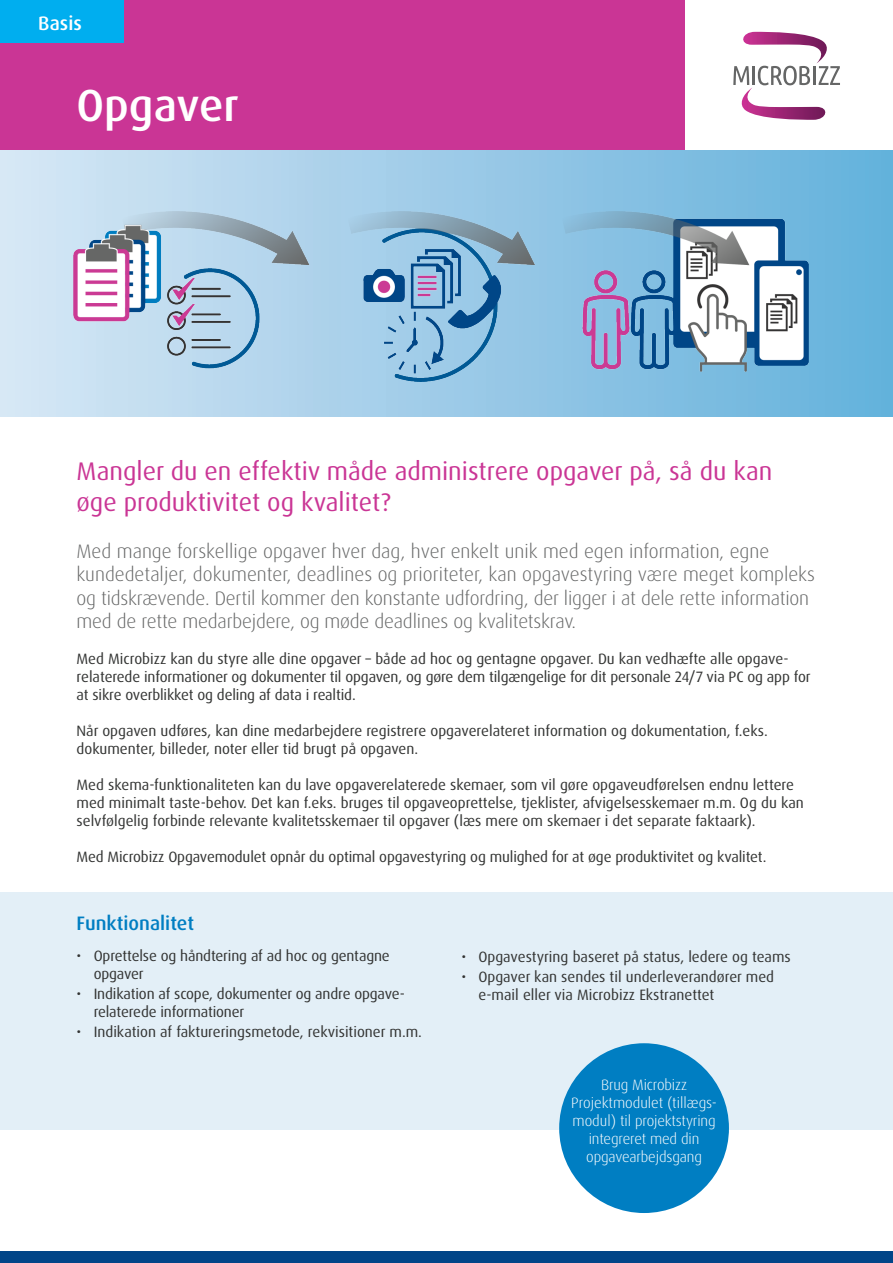
<style>
.page{position:relative;width:893px;height:1263px;background:#fff}
.page>*{position:absolute;margin:0;border:0;box-sizing:border-box;transform-origin:0 0}
.t1{font:500 45px "Dax Pro";color:#fff}
.t2{font:25.5px/30.6px "Dax Pro";color:#ca3595}
.t3{font:300 19.5px/23.4px "Dax Pro";letter-spacing:-.01em;color:#656666}
.t4{font:500 19.5px "Dax Pro";color:#007ec2}
.t5{font:500 19.5px "Dax Pro";color:#fff}
.t6{font:15px/18px "Dax Pro";color:#323332}
.t7{font:300 15px/18px "Dax Pro";letter-spacing:-.01em;color:#fff;text-align:center}
</style>
<div class="page">
<div style="left:0;top:892px;width:893px;height:238px;background:#e3eff7"></div>
<div style="left:0;top:0;width:685px;height:152px;background:#ca3595"></div>
<div style="left:0;top:0;width:123px;height:42px;background:#00aeef"></div>
<div style="left:0;top:1251px;width:893px;height:12px;background:#014588"></div>
<div style="left:559px;top:1043px;width:170px;height:170px;background:#007ec2;border-radius:50%"></div>
<div style="left:0;top:151px;width:893px;height:266px;background:linear-gradient(to right,#d7e7f5,#63b1db)"></div>
<img style="left:74px;top:212px;width:735px;height:169px">
<svg style="left:733px;top:32px;width:107px;height:88px"></svg>
<h3 class="t5" style="left:38px;top:10px;width:45px">Basis</h3>
<h1 class="t1" style="left:77px;top:76px;width:164px">Opgaver</h1>
<h2 class="t2" style="left:77px;top:456px;width:697px">Mangler du en effektiv måde administrere opgaver på, så du kan øge produktivitet og kvalitet?</h2>
<p class="t3" style="left:77px;top:539px;width:740px">Med mange forskellige opgaver hver dag, hver enkelt unik med egen information, egne kundedetaljer, dokumenter, deadlines og prioriteter, kan opgavestyring være meget kompleks og tidskrævende. Dertil kommer den konstante udfordring, der ligger i at dele rette information med de rette medarbejdere, og møde deadlines og kvalitetskrav.</p>
<p class="t6" style="left:77px;top:650px;width:736px">Med Microbizz kan du styre alle dine opgaver – både ad hoc og gentagne opgaver. Du kan vedhæfte alle opgave&shy;relaterede informationer og dokumenter til opgaven, og gøre dem tilgængelige for dit personale 24/7 via PC og app for at sikre overblikket og deling af data i realtid.</p>
<p class="t6" style="left:77px;top:722px;width:693px">Når opgaven udføres, kan dine medarbejdere registrere opgaverelateret information og dokumentation, f.eks. dokumenter, billeder, noter eller tid brugt på opgaven.</p>
<p class="t6" style="left:77px;top:776px;width:729px">Med skema-funktionaliteten kan du lave opgaverelaterede skemaer, som vil gøre opgaveudførelsen endnu lettere med minimalt taste-behov. Det kan f.eks. bruges til opgaveoprettelse, tjeklister, afvigelsesskemaer m.m. Og du kan selvfølgelig forbinde relevante kvalitetsskemaer til opgaver (læs mere om skemaer i det separate faktaark).</p>
<p class="t6" style="left:77px;top:848px;width:692px">Med Microbizz Opgavemodulet opnår du optimal opgavestyring og mulighed for at øge produktivitet og kvalitet.</p>
<h3 class="t4" style="left:77px;top:910px;width:119px">Funktionalitet</h3>
<p class="t6" style="left:94px;top:947px;width:298px;text-indent:-17px">• Oprettelse og håndtering af ad hoc og gentagne opgaver</p>
<p class="t6" style="left:94px;top:985px;width:313px;text-indent:-17px">• Indikation af scope, dokumenter og andre opgave&shy;relaterede informationer</p>
<p class="t6" style="left:77px;top:1023px;width:347px">• Indikation af faktureringsmetode, rekvisitioner m.m.</p>
<p class="t6" style="left:461px;top:947px;width:331px">• Opgavestyring baseret på status, ledere og teams</p>
<p class="t6" style="left:478px;top:967px;width:297px;text-indent:-17px">• Opgaver kan sendes til underleverandører med e-mail eller via Microbizz Ekstranettet</p>
<p class="t7" style="left:571px;top:1076px;width:147px">Brug Microbizz<br>Projektmodulet (tillægs&shy;modul) til projektstyring integreret med din opgavearbejdsgang</p>
</div>
